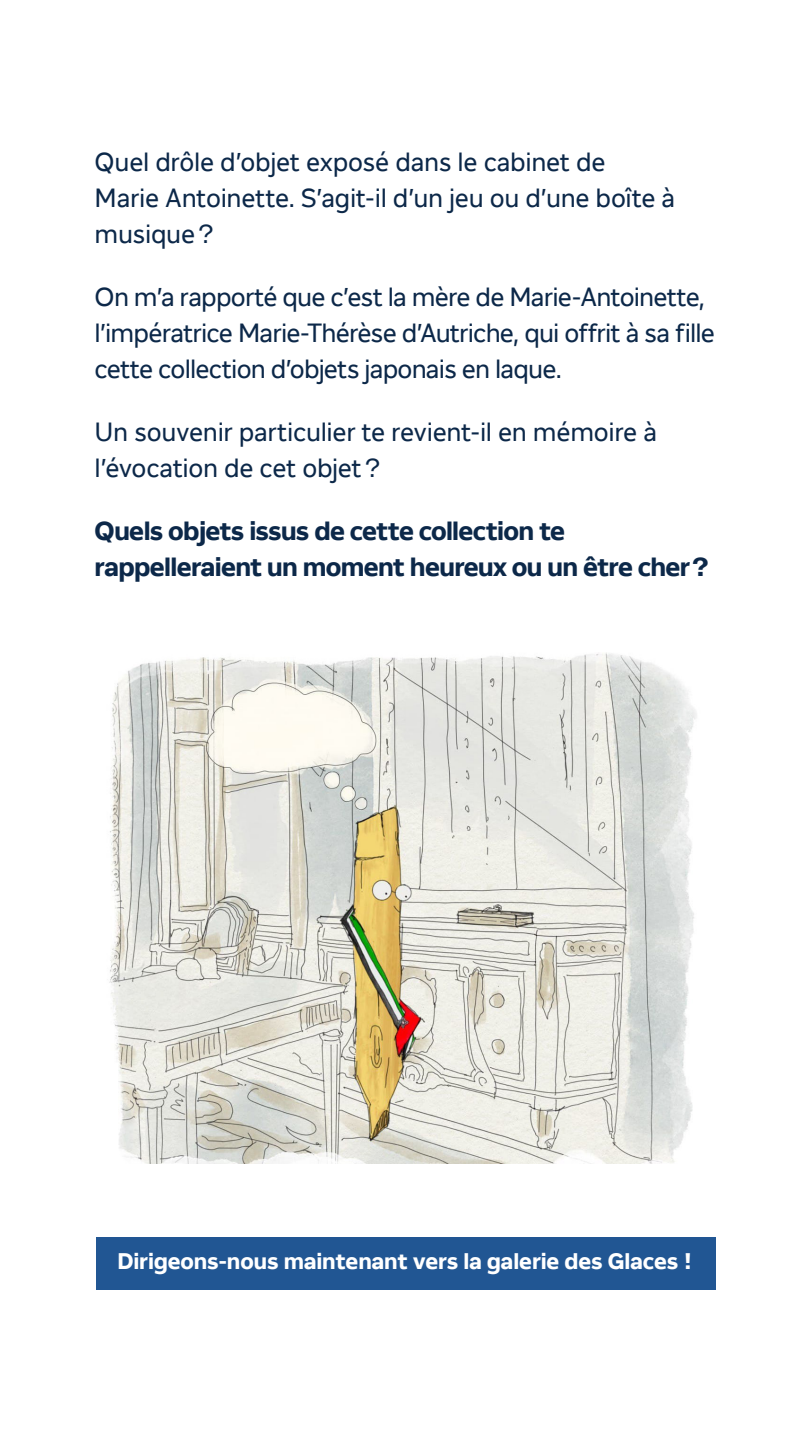
<style>
.page{position:relative;width:810px;height:1440px;background:#fff}
.page>*{position:absolute;margin:0;border:0;box-sizing:border-box;transform-origin:0 0}
.LAD_Frutiger_Intro{font:26.25px/36px "LAD";letter-spacing:-.02em;color:#0c2849}
.LAD_Frutiger_Intro-2{font:700 26.25px/36px "LAD";letter-spacing:-.025em;color:#0c2849}
.LAD_Frutiger_Intro-3{font:700 22.5px "LAD";letter-spacing:-.005em;color:#fff}
</style>
<div class="page">
<img style="left:109px;top:653px;width:588px;height:511px">
<div style="left:96px;top:1238px;width:619px;height:52px;background:#215693"></div>
<p class="LAD_Frutiger_Intro" style="left:95px;top:146px;width:582px">Quel drôle d’objet exposé dans le cabinet de<br>Marie Antoinette. S’agit-il d’un jeu ou d’une boîte à musique?</p>
<p class="LAD_Frutiger_Intro" style="left:95px;top:281px;width:622px">On m’a rapporté que c’est la mère de Marie-Antoinette, l’impératrice Marie-Thérèse d’Autriche, qui offrit à sa fille cette collection d’objets japonais en laque.</p>
<p class="LAD_Frutiger_Intro" style="left:95px;top:416px;width:564px">Un souvenir particulier te revient-il en mémoire à l’évocation de cet objet?</p>
<p class="LAD_Frutiger_Intro-2" style="left:95px;top:515px;width:615px">Quels objets issus de cette collection te rappelleraient un moment heureux ou un être cher?</p>
<p class="LAD_Frutiger_Intro-3" style="left:117px;top:1247px;width:576px">Dirigeons-nous maintenant vers la galerie des Glaces !</p>
</div>
